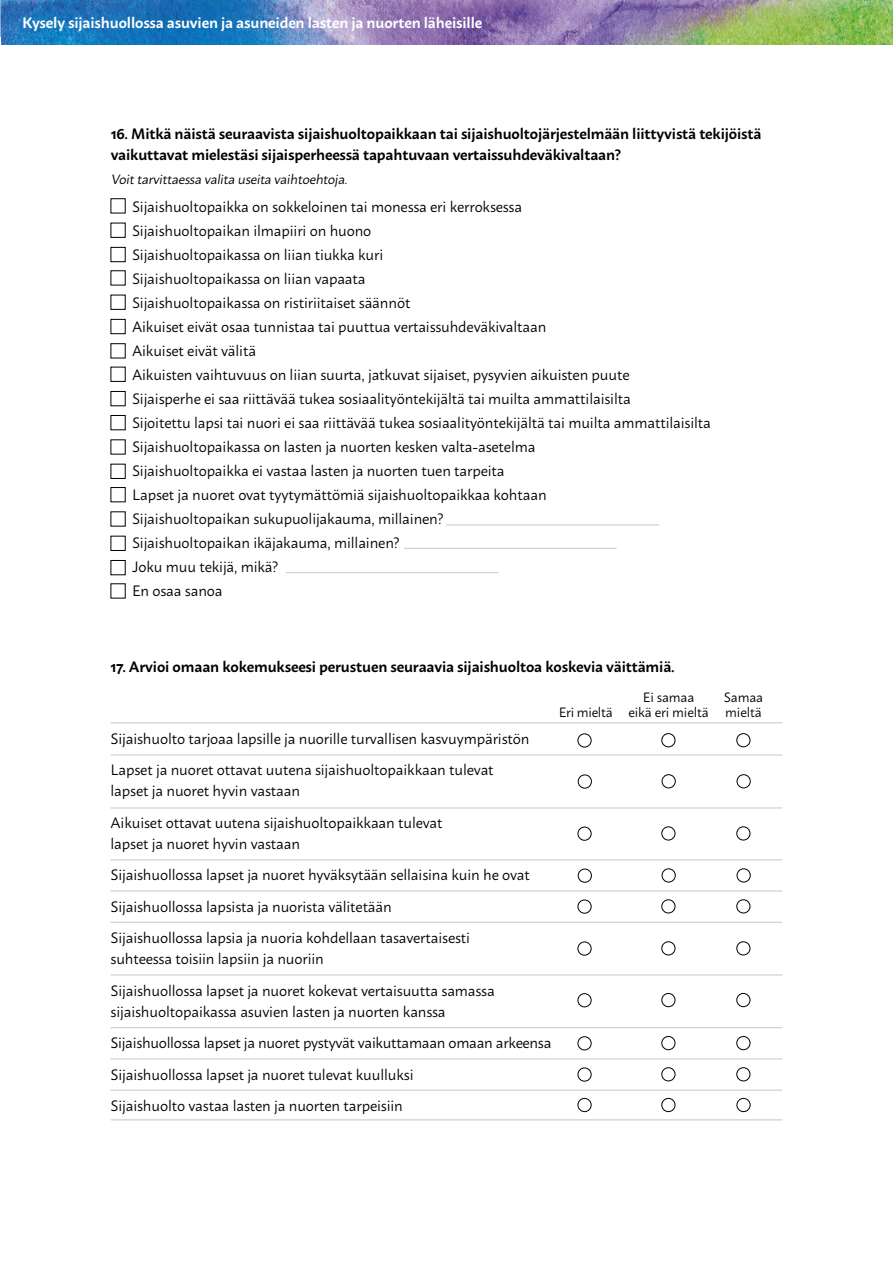
<style>
.page{position:relative;width:893px;height:1263px;background:#fff}
.page>*{position:absolute;margin:0;border:0;box-sizing:border-box;transform-origin:0 0}
.t1{font:15px/24px "Macho";letter-spacing:-.01em;color:#000}
.t2{font:600 15px/21px "Macho";letter-spacing:-.01em;color:#000}
.t3{font:600 15px "Macho";letter-spacing:-.01em;color:#fff}
.t4{font:13.5px/15px "Macho";letter-spacing:-.01em;color:#000;text-align:center}
</style>
<div class="page">
<div style="left:111px;top:223px;width:15px;height:15px;border:1px solid #000"></div>
<div style="left:111px;top:247px;width:15px;height:15px;border:1px solid #000"></div>
<div style="left:111px;top:295px;width:15px;height:15px;border:1px solid #000"></div>
<div style="left:111px;top:319px;width:15px;height:15px;border:1px solid #000"></div>
<div style="left:111px;top:367px;width:15px;height:15px;border:1px solid #000"></div>
<div style="left:111px;top:391px;width:15px;height:15px;border:1px solid #000"></div>
<hr style="left:446px;top:525px;width:213px;height:1px;background:#c6c6c6">
<hr style="left:404px;top:548px;width:213px;height:1px;background:#c6c6c6">
<hr style="left:286px;top:572px;width:213px;height:1px;background:#c6c6c6">
<div style="left:111px;top:415px;width:15px;height:15px;border:1px solid #000"></div>
<div style="left:111px;top:464px;width:15px;height:15px;border:1px solid #000"></div>
<div style="left:111px;top:487px;width:15px;height:15px;border:1px solid #000"></div>
<div style="left:111px;top:536px;width:15px;height:15px;border:1px solid #000"></div>
<div style="left:111px;top:560px;width:15px;height:15px;border:1px solid #000"></div>
<hr style="left:111px;top:755px;width:671px;height:1px;background:#c6c6c6">
<hr style="left:111px;top:807px;width:671px;height:1px;background:#c6c6c6">
<hr style="left:111px;top:859px;width:671px;height:1px;background:#c6c6c6">
<hr style="left:111px;top:891px;width:671px;height:1px;background:#c6c6c6">
<hr style="left:111px;top:722px;width:671px;height:1px;background:#c6c6c6">
<hr style="left:111px;top:922px;width:671px;height:1px;background:#c6c6c6">
<hr style="left:111px;top:974px;width:671px;height:1px;background:#c6c6c6">
<hr style="left:111px;top:1027px;width:671px;height:1px;background:#c6c6c6">
<hr style="left:111px;top:1058px;width:671px;height:1px;background:#c6c6c6">
<hr style="left:111px;top:1090px;width:671px;height:1px;background:#c6c6c6">
<div style="left:578px;top:733px;width:13px;height:14px;border:1px solid #000;border-radius:50%"></div>
<div style="left:578px;top:774px;width:14px;height:14px;border:1px solid #000;border-radius:50%"></div>
<div style="left:578px;top:827px;width:13px;height:14px;border:1px solid #000;border-radius:50%"></div>
<div style="left:578px;top:869px;width:14px;height:14px;border:1px solid #000;border-radius:50%"></div>
<div style="left:578px;top:899px;width:13px;height:14px;border:1px solid #000;border-radius:50%"></div>
<div style="left:578px;top:941px;width:13px;height:14px;border:1px solid #000;border-radius:50%"></div>
<div style="left:578px;top:993px;width:13px;height:14px;border:1px solid #000;border-radius:50%"></div>
<div style="left:578px;top:1036px;width:13px;height:14px;border:1px solid #000;border-radius:50%"></div>
<div style="left:578px;top:1067px;width:13px;height:14px;border:1px solid #000;border-radius:50%"></div>
<div style="left:661px;top:733px;width:14px;height:14px;border:1px solid #000;border-radius:50%"></div>
<div style="left:662px;top:774px;width:14px;height:14px;border:1px solid #000;border-radius:50%"></div>
<div style="left:661px;top:826px;width:14px;height:14px;border:1px solid #000;border-radius:50%"></div>
<div style="left:662px;top:868px;width:14px;height:14px;border:1px solid #000;border-radius:50%"></div>
<div style="left:661px;top:899px;width:14px;height:14px;border:1px solid #000;border-radius:50%"></div>
<div style="left:661px;top:941px;width:14px;height:14px;border:1px solid #000;border-radius:50%"></div>
<div style="left:661px;top:993px;width:14px;height:14px;border:1px solid #000;border-radius:50%"></div>
<div style="left:661px;top:1036px;width:14px;height:14px;border:1px solid #000;border-radius:50%"></div>
<div style="left:661px;top:1067px;width:14px;height:14px;border:1px solid #000;border-radius:50%"></div>
<div style="left:736px;top:733px;width:14px;height:14px;border:1px solid #000;border-radius:50%"></div>
<div style="left:737px;top:774px;width:14px;height:14px;border:1px solid #000;border-radius:50%"></div>
<div style="left:736px;top:826px;width:14px;height:14px;border:1px solid #000;border-radius:50%"></div>
<div style="left:737px;top:868px;width:14px;height:14px;border:1px solid #000;border-radius:50%"></div>
<div style="left:736px;top:899px;width:14px;height:14px;border:1px solid #000;border-radius:50%"></div>
<div style="left:736px;top:941px;width:14px;height:14px;border:1px solid #000;border-radius:50%"></div>
<div style="left:736px;top:993px;width:14px;height:14px;border:1px solid #000;border-radius:50%"></div>
<div style="left:736px;top:1036px;width:14px;height:14px;border:1px solid #000;border-radius:50%"></div>
<div style="left:736px;top:1067px;width:14px;height:14px;border:1px solid #000;border-radius:50%"></div>
<hr style="left:111px;top:1119px;width:671px;height:1px;background:#c6c6c6">
<div style="left:578px;top:1098px;width:13px;height:14px;border:1px solid #000;border-radius:50%"></div>
<div style="left:661px;top:1098px;width:14px;height:14px;border:1px solid #000;border-radius:50%"></div>
<div style="left:736px;top:1098px;width:14px;height:14px;border:1px solid #000;border-radius:50%"></div>
<img style="left:0;top:0;width:893px;height:45px">
<p class="t3" style="left:22px;top:9px;width:461px">Kysely sijaishuollossa asuvien ja asuneiden lasten ja nuorten läheisille</p>
<p class="t2" style="left:111px;top:122px;width:652px">16. Mitkä näistä seuraavista sijaishuoltopaikkaan tai sijaishuoltojärjestelmään liittyvistä tekijöistä vaikuttavat mielestäsi sijaisperheessä tapahtuvaan vertaissuhdeväkivaltaan?</p>
<p class="t4" style="left:111px;top:170px;width:241px">Voittarvittaessa valita useita vaihtoehtoja.</p>
<p class="t1" style="left:132px;top:193px;width:580px">Sijaishuoltopaikka on sokkeloinen tai monessa eri kerroksessa<br>Sijaishuoltopaikan ilmapiiri on huono<br>Sijaishuoltopaikassa on liian tiukka kuri<br>Sijaishuoltopaikassa on liian vapaata<br>Sijaishuoltopaikassa on ristiriitaiset säännöt<br>Aikuiset eivät osaa tunnistaa tai puuttua vertaissuhdeväkivaltaan<br>Aikuiset eivät välitä<br>Aikuisten vaihtuvuus on liian suurta, jatkuvat sijaiset, pysyvien aikuisten puute<br>Sijaisperhe ei saa riittävää tukea sosiaalityöntekijältä tai muilta ammattilaisilta<br>Sijoitettu lapsi tai nuori ei saa riittävää tukea sosiaalityöntekijältä tai muilta ammattilaisilta Sijaishuoltopaikassa on lasten ja nuorten kesken valta-asetelma<br>Sijaishuoltopaikka ei vastaa lasten ja nuorten tuen tarpeita<br>Lapset ja nuoret ovat tyytymättömiä sijaishuoltopaikkaa kohtaan<br>Sijaishuoltopaikan sukupuolijakauma, millainen?<br>Sijaishuoltopaikan ikäjakauma, millainen?<br>Joku muu tekijä, mikä?<br>En osaa sanoa</p>
<p class="t2" style="left:111px;top:655px;width:566px">17. Arvioi omaan kokemukseesi perustuen seuraavia sijaishuoltoa koskevia väittämiä.</p>
<p class="t1" style="left:111px;top:721px;width:420px;line-height:31.5px">Sijaishuolto tarjoaa lapsille ja nuorille turvallisen kasvuympäristön<br>Lapset ja nuoret ottavat uutena sijaishuoltopaikkaan tulevat</p>
<p class="t1" style="left:111px;top:774px;width:334px;line-height:31.5px">lapset ja nuoret hyvin vastaan<br>Aikuiset ottavat uutena sijaishuoltopaikkaan tulevat</p>
<p class="t1" style="left:111px;top:826px;width:421px;line-height:31.5px">lapset ja nuoret hyvin vastaan<br>Sijaishuollossa lapset ja nuoret hyväksytään sellaisina kuin he ovat Sijaishuollossa lapsista ja nuorista välitetään<br>Sijaishuollossa lapsia ja nuoria kohdellaan tasavertaisesti</p>
<p class="t1" style="left:111px;top:942px;width:386px;line-height:31.5px">suhteessa toisiin lapsiin ja nuoriin<br>Sijaishuollossa lapset ja nuoret kokevat vertaisuutta samassa</p>
<p class="t1" style="left:111px;top:994px;width:442px;line-height:31.5px">sijaishuoltopaikassa asuvien lasten ja nuorten kanssa<br>Sijaishuollossa lapset ja nuoret pystyvät vaikuttamaan omaan arkeensa Sijaishuollossa lapset ja nuoret tulevat kuulluksi<br>Sijaishuolto vastaa lasten ja nuorten tarpeisiin</p>
<p class="t4" style="left:559px;top:703px;width:56px">Eri mieltä</p>
<p class="t4" style="left:628px;top:688px;width:82px">Ei samaa<br>eikä eri mieltä</p>
<p class="t4" style="left:724px;top:688px;width:41px;text-align:left">Samaa mieltä</p>
</div>
